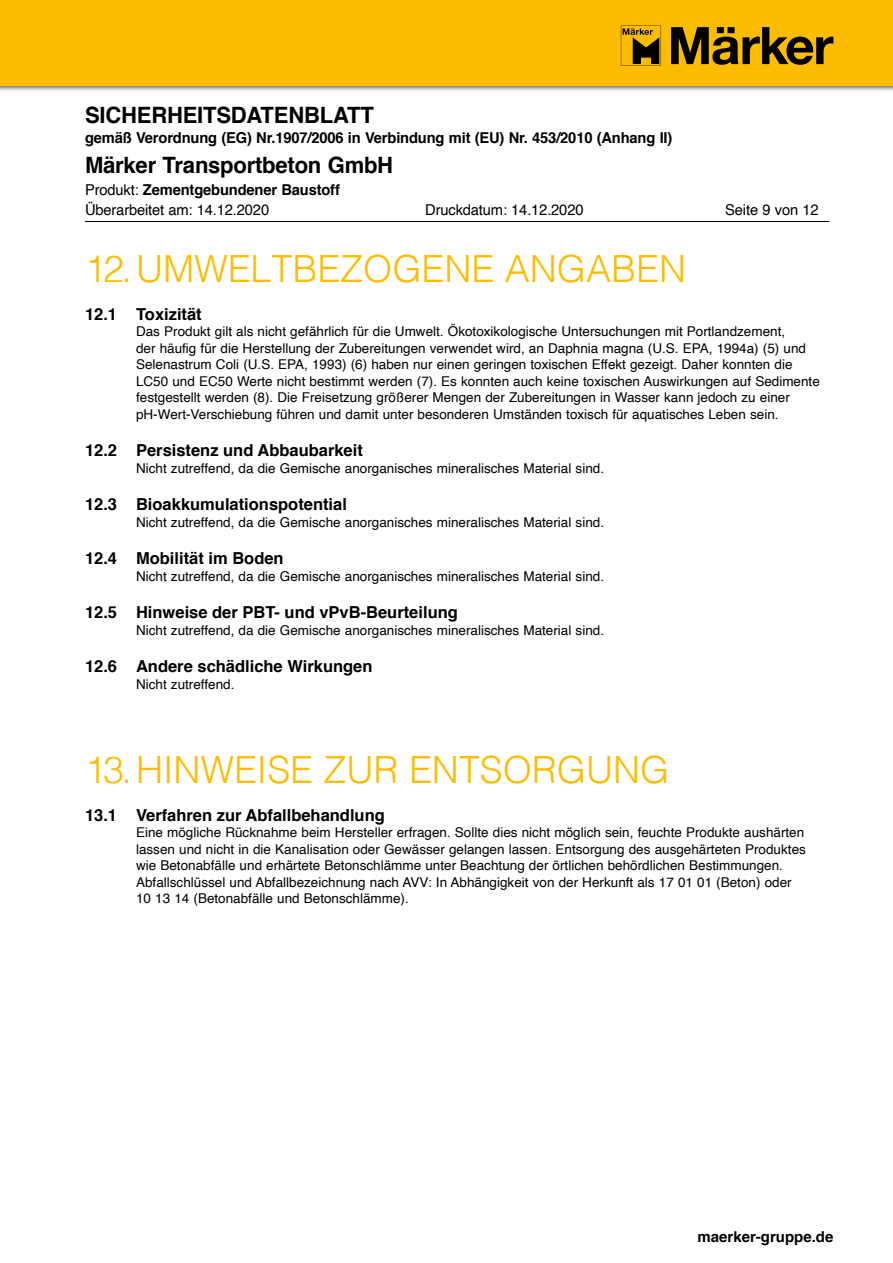
<style>
.page{position:relative;width:893px;height:1263px;background:#fff}
.page>*{position:absolute;margin:0;border:0;box-sizing:border-box;transform-origin:0 0}
.Überschrift_1{font:300 37.5px "Helvetica";color:#fcbc00}
.t1{font:700 22.5px "Helvetica";letter-spacing:-.01em;color:#000}
.Überschrift_2{font:700 16.5px "Helvetica";color:#000}
.t2{font:15px/19.5px "Helvetica";letter-spacing:-.01em;color:#000}
.t3{font:700 15px "Helvetica";letter-spacing:-.01em;color:#000}
.Text{font:13.5px/16.5px "Helvetica";color:#000}
.s1{font-weight:700}
</style>
<div class="page">
<div style="left:0;top:0;width:893px;height:92px;background:#000;opacity:.65"></div>
<div style="left:0;top:0;width:893px;height:85px;background:#fcbc00"></div>
<svg style="left:621px;top:26px;width:40px;height:40px"></svg>
<svg style="left:671px;top:27px;width:162px;height:38px"></svg>
<hr style="left:85px;top:221px;width:744px;height:1px;background:#000">
<h2 class="t1" style="left:85px;top:97px;width:290px">SICHERHEITSDATENBLATT</h2>
<p class="t3" style="left:85px;top:125px;width:589px">gemäß Verordnung (EG) Nr.1907/2006 in Verbindung mit (EU) Nr. 453/2010 (Anhang II)</p>
<h2 class="t1" style="left:85px;top:147px;width:310px">Märker Transportbeton GmbH</h2>
<p class="t2" style="left:85px;top:181px;width:256px">Produkt: <span class="s1">Zementgebundener Baustoff<br></span>Überarbeitet am: 14.12.2020</p>
<p class="t2" style="left:425px;top:200px;width:160px">Druckdatum: 14.12.2020</p>
<p class="t2" style="left:725px;top:200px;width:95px">Seite 9 von 12</p>
<p class="Überschrift_1" style="left:85px;top:237px;width:603px">12.UMWELTBEZOGENE ANGABEN</p>
<p class="Überschrift_2" style="left:85px;top:300px;width:118px">12.1 Toxizität</p>
<p class="Text" style="left:136px;top:323px;width:685px">Das Produkt gilt als nicht gefährlich für die Umwelt. Ökotoxikologische Untersuchungen mit Portlandzement,<br>der häufig für die Herstellung der Zubereitungen verwendet wird, an Daphnia magna (U.S. EPA, 1994a) (5) und Selenastrum Coli (U.S. EPA, 1993) (6) haben nur einen geringen toxischen Effekt gezeigt. Daher konnten die LC50 und EC50 Werte nicht bestimmt werden (7). Es konnten auch keine toxischen Auswirkungen auf Sedimente festgestellt werden (8). Die Freisetzung größerer Mengen der Zubereitungen in Wasser kann jedoch zu einer pH-Wert-Verschiebung führen und damit unter besonderen Umständen toxisch für aquatisches Leben sein.</p>
<p class="Überschrift_2" style="left:85px;top:437px;width:279px">12.2 Persistenz und Abbaubarkeit</p>
<p class="Text" style="left:136px;top:460px;width:469px">Nicht zutreffend, da die Gemische anorganisches mineralisches Material sind.</p>
<p class="Überschrift_2" style="left:85px;top:491px;width:263px">12.3 Bioakkumulationspotential</p>
<p class="Text" style="left:136px;top:514px;width:469px">Nicht zutreffend, da die Gemische anorganisches mineralisches Material sind.</p>
<p class="Überschrift_2" style="left:85px;top:545px;width:200px">12.4 Mobilität im Boden</p>
<p class="Text" style="left:136px;top:568px;width:469px">Nicht zutreffend, da die Gemische anorganisches mineralisches Material sind.</p>
<p class="Überschrift_2" style="left:85px;top:599px;width:374px">12.5 Hinweise der PBT- und vPvB-Beurteilung</p>
<p class="Text" style="left:136px;top:622px;width:469px">Nicht zutreffend, da die Gemische anorganisches mineralisches Material sind.</p>
<p class="Überschrift_2" style="left:85px;top:653px;width:289px">12.6 Andere schädliche Wirkungen</p>
<p class="Text" style="left:136px;top:676px;width:100px">Nicht zutreffend.</p>
<p class="Überschrift_1" style="left:85px;top:738px;width:586px">13.HINWEISE ZUR ENTSORGUNG</p>
<p class="Überschrift_2" style="left:85px;top:802px;width:301px">13.1 Verfahren zur Abfallbehandlung</p>
<p class="Text" style="left:136px;top:825px;width:671px">Eine mögliche Rücknahme beim Hersteller erfragen. Sollte dies nicht möglich sein, feuchte Produkte aushärten lassen und nicht in die Kanalisation oder Gewässer gelangen lassen. Entsorgung des ausgehärteten Produktes wie Betonabfälle und erhärtete Betonschlämme unter Beachtung der örtlichen behördlichen Bestimmungen.<br>Abfallschlüssel und Abfallbezeichnung nach AVV: In Abhängigkeit von der Herkunft als 17 01 01 (Beton) oder 10 13 14 (Betonabfälle und Betonschlämme).</p>
<p class="t3" style="left:698px;top:1225px;width:137px">maerker-gruppe.de</p>
</div>
